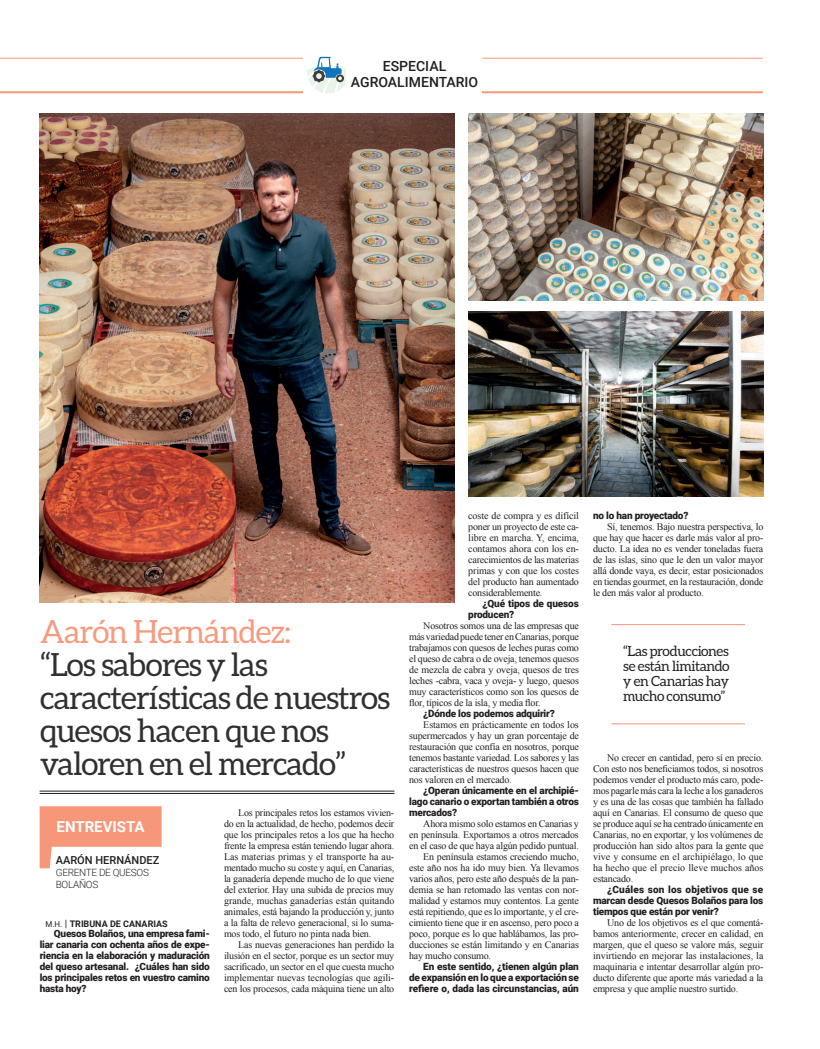
<style>
.page{position:relative;width:820px;height:1049px;background:#fff}
.page>*{position:absolute;margin:0;border:0;box-sizing:border-box;transform-origin:0 0}
.t1{font:32px/33px "Aleo";letter-spacing:-.03em;color:#312f30}
.t2{font:32px "Aleo";letter-spacing:-.03em;color:#f69b7f}
.t3{font:700 15px "Roboto";color:#fff}
.t4{font:14px/15px "Aleo";letter-spacing:-.03em;color:#231f20;text-align:justify}
.t5{font:500 14px/16px "Roboto";color:#231f20;text-align:center}
.t6{font:500 11px "Roboto";color:#231f20}
.t7{font:10px/11px "Times New Roman";letter-spacing:-.02em;color:#231f20;text-align:justify}
.t8{font:900 10px/11px "Roboto";letter-spacing:-.02em;color:#231f20;text-align:justify}
.t9{font:300 10px/12px "Roboto";letter-spacing:-.03em;color:#231f20}
.t10{font:700 9px "Roboto";color:#231f20}
.s1{font-weight:400;font-size:8px}
.s2{font-weight:400;font-size:10px}
</style>
<div class="page">
<hr style="left:0;top:91px;width:303px;height:2px;background:#f6977a">
<hr style="left:481px;top:91px;width:281px;height:2px;background:#f6977a">
<hr style="left:0;top:58px;width:303px;height:1px;background:#f6977a">
<hr style="left:482px;top:58px;width:280px;height:1px;background:#f6977a">
<svg style="left:307px;top:57px;width:39px;height:36px"></svg>
<hr style="left:611px;top:624px;width:133px;height:1px;background:#f6977a">
<hr style="left:611px;top:723px;width:133px;height:1px;background:#f6977a">
<img style="left:40px;top:113px;width:414px;height:489px">
<hr style="left:40px;top:793px;width:354px;height:1px;background:#231f20">
<hr style="left:40px;top:791px;width:354px;height:1px;background:#231f20">
<svg style="left:40px;top:806px;width:121px;height:62px"></svg>
<img style="left:468px;top:113px;width:295px;height:187px">
<img style="left:468px;top:311px;width:295px;height:186px">
<h3 class="t5" style="left:351px;top:58px;width:129px">ESPECIAL<br>AGROALIMENTARIO</h3>
<h1 class="t2" style="left:40px;top:614px;width:252px">Aarón Hernández:</h1>
<h1 class="t1" style="left:40px;top:648px;width:351px">“Los sabores y las características de nuestros quesos hacen que nos valoren en el mercado”</h1>
<h2 class="t3" style="left:57px;top:816px;width:90px">ENTREVISTA</h2>
<p class="t6" style="left:56px;top:853px;width:105px">AARÓN HERNÁNDEZ</p>
<p class="t9" style="left:56px;top:866px;width:95px">GERENTE DE QUESOS<br>BOLAÑOS</p>
<p class="t10" style="left:45px;top:917px;width:124px"><span class="s1">M.H.</span> <span class="s2">|</span> TRIBUNA DE CANARIAS</p>
<p class="t8" style="left:40px;top:927px;width:172px;text-indent:14px">Quesos Bolaños, una empresa fami&shy;liar canaria con ochenta años de expe&shy;riencia en la elaboración y maduración del queso artesanal. ¿Cuáles han sido los principales retos en vuestro camino hasta hoy?</p>
<p class="t7" style="left:224px;top:807px;width:172px;text-indent:14px">Los principales retos los estamos vivien&shy;do en la actualidad, de hecho, podemos decir que los principales retos a los que ha hecho frente la empresa están teniendo lugar ahora.<br>Las materias primas y el transporte ha au&shy;mentado mucho su coste y aquí, en Canarias, la ganadería depende mucho de lo que viene del exterior. Hay una subida de precios muy grande, muchas ganaderías están quitando animales, está bajando la producción y, junto a la falta de relevo generacional, si lo suma&shy;mos todo, el futuro no pinta nada bien.</p>
<p class="t7" style="left:224px;top:939px;width:172px;text-indent:14px">Las nuevas generaciones han perdido la ilusión en el sector, porque es un sector muy sacrificado, un sector en el que cuesta mucho implementar nuevas tecnologías que agili&shy;cen los procesos, cada máquina tiene un alto</p>
<p class="t7" style="left:468px;top:510px;width:112px">coste de compra y es difícil poner un proyecto de este ca&shy;libre en marcha. Y, encima, contamos ahora con los en&shy;carecimientos de las materias primas y con que los costes del producto han aumentado considerablemente.</p>
<p class="t8" style="left:468px;top:597px;width:112px;text-indent:14px">¿Qué tipos de quesos producen?</p>
<p class="t7" style="left:409px;top:620px;width:171px;text-indent:14px">Nosotros somos una de las empresas que más variedad puede tener en Canarias, porque trabajamos con quesos de leches puras como el queso de cabra o de oveja, tenemos quesos de mezcla de cabra y oveja, quesos de tres leches -cabra, vaca y oveja- y luego, quesos muy característicos como son los quesos de flor, típicos de la isla, y media flor.</p>
<p class="t8" style="left:423px;top:707px;width:133px">¿Dónde los podemos adquirir?</p>
<p class="t7" style="left:409px;top:719px;width:171px;text-indent:14px">Estamos en prácticamente en todos los supermercados y hay un gran porcentaje de restauración que confía en nosotros, porque tenemos bastante variedad. Los sabores y las características de nuestros quesos hacen que nos valoren en el mercado.</p>
<p class="t8" style="left:409px;top:784px;width:171px;text-indent:14px">¿Operan únicamente en el archipié&shy;lago canario o exportan también a otros mercados?</p>
<p class="t7" style="left:423px;top:818px;width:157px">Ahora mismo solo estamos en Canarias y</p>
<p class="t7" style="left:409px;top:829px;width:171px">en península. Exportamos a otros mercados</p>
<p class="t7" style="left:409px;top:840px;width:171px">en el caso de que haya algún pedido puntual.</p>
<p class="t7" style="left:423px;top:851px;width:157px">En península estamos creciendo mucho,</p>
<p class="t7" style="left:409px;top:862px;width:171px">este año nos ha ido muy bien. Ya llevamos</p>
<p class="t7" style="left:409px;top:873px;width:171px">varios años, pero este año después de la pan-</p>
<p class="t7" style="left:409px;top:884px;width:171px">demia se han retomado las ventas con nor-</p>
<p class="t7" style="left:409px;top:895px;width:171px">malidad y estamos muy contentos. La gente</p>
<p class="t7" style="left:409px;top:906px;width:171px">está repitiendo, que es lo importante, y el cre-</p>
<p class="t7" style="left:409px;top:917px;width:171px">cimiento tiene que ir en ascenso, pero poco a</p>
<p class="t7" style="left:409px;top:928px;width:171px">poco, porque es lo que hablábamos, las pro-</p>
<p class="t7" style="left:409px;top:939px;width:171px">ducciones se están limitando y en Canarias</p>
<p class="t7" style="left:409px;top:950px;width:83px">hay mucho consumo.</p>
<p class="t8" style="left:409px;top:960px;width:171px;text-indent:14px">En este sentido, ¿tienen algún plan de expansión en lo que a exportación se refiere o, dada las circunstancias, aún</p>
<p class="t8" style="left:593px;top:509px;width:97px">no lo han proyectado?</p>
<p class="t7" style="left:593px;top:521px;width:172px;text-indent:14px">Sí, tenemos. Bajo nuestra perspectiva, lo que hay que hacer es darle más valor al pro&shy;ducto. La idea no es vender toneladas fuera de las islas, sino que le den un valor mayor allá donde vaya, es decir, estar posicionados en tiendas gourmet, en la restauración, donde le den más valor al producto.</p>
<h3 class="t4" style="left:623px;top:644px;width:108px">“Las producciones se están limitando y en Canarias hay mucho consumo”</h3>
<p class="t7" style="left:593px;top:752px;width:172px;text-indent:14px">No crecer en cantidad, pero sí en precio.<br>Con esto nos beneficiamos todos, si nosotros podemos vender el producto más caro, pode&shy;mos pagarle más cara la leche a los ganaderos y es una de las cosas que también ha fallado aquí en Canarias. El consumo de queso que se produce aquí se ha centrado únicamente en Canarias, no en exportar, y los volúmenes de producción han sido altos para la gente que vive y consume en el archipiélago, lo que ha hecho que el precio lleve muchos años estancado.</p>
<p class="t8" style="left:593px;top:883px;width:172px;text-indent:14px">¿Cuáles son los objetivos que se marcan desde Quesos Bolaños para los tiempos que están por venir?</p>
<p class="t7" style="left:593px;top:917px;width:172px;text-indent:14px">Uno de los objetivos es el que comentá&shy;bamos anteriormente, crecer en calidad, en margen, que el queso se valore más, seguir invirtiendo en mejorar las instalaciones, la maquinaria e intentar desarrollar algún pro&shy;ducto diferente que aporte más variedad a la empresa y que amplíe nuestro surtido.</p>
</div>
